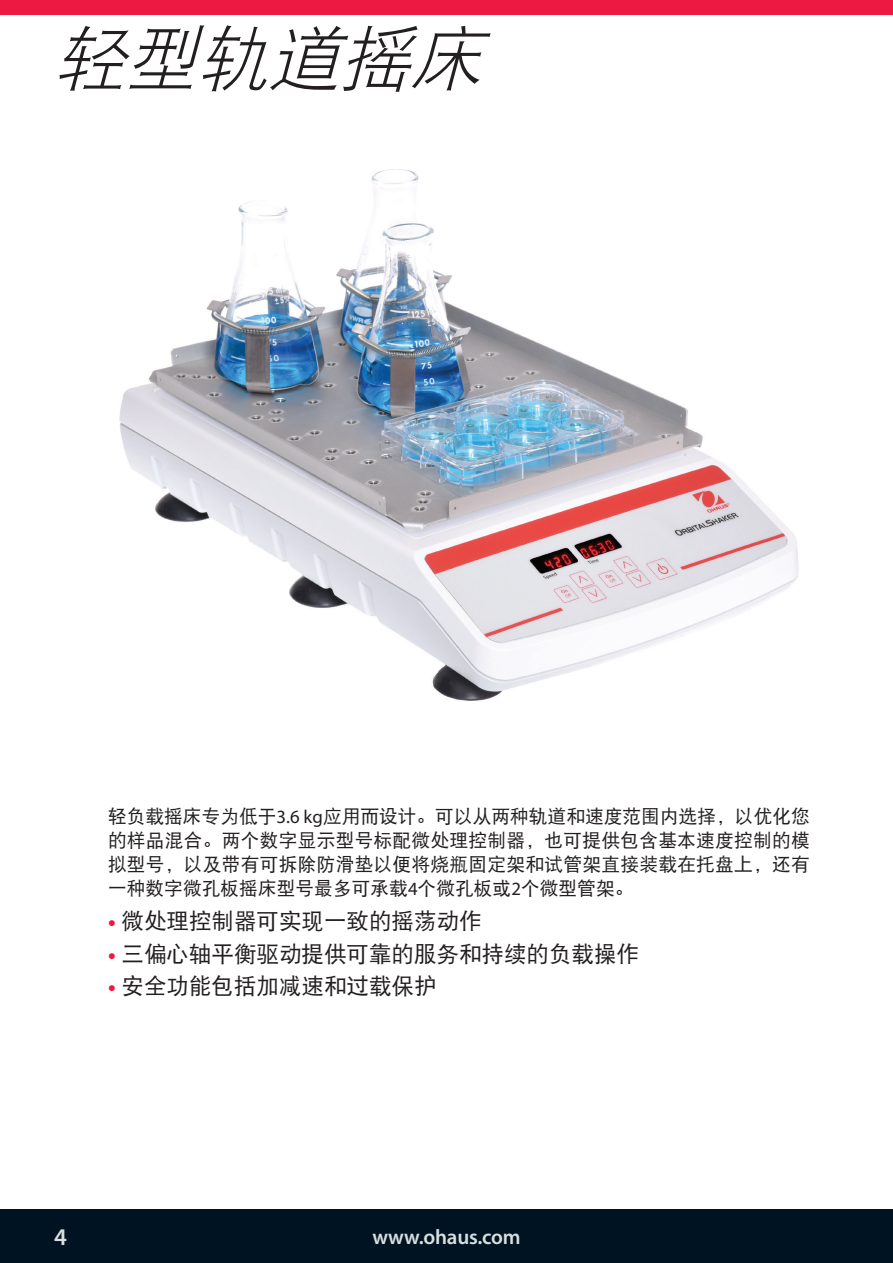
<style>
.page{position:relative;width:893px;height:1263px;background:#fff}
.page>*{position:absolute;margin:0;border:0;box-sizing:border-box;transform-origin:0 0}
.Family_Overview_Page{font:italic 72px "DFP Hei W3";color:#231f20}
.Page_Number{font:600 24px "Myriad Pro";color:#d9dfdf}
.t1{font:22.5px "DFP Hei W5";color:#231f20}
.t2{font:600 21px "Myriad Pro";letter-spacing:-.01em;color:#d9dfdf}
.Family_Body_Copy{font:18.75px/24px "DFP Hei W5";color:#231f20;text-align:justify}
.s1{font-family:"Myriad Pro"}
.s2{font-family:"Myriad Pro";font-weight:700;color:#ed1943}
</style>
<div class="page">
<div style="left:0;top:0;width:893px;height:15px;background:#ed1943"></div>
<div style="left:0;top:1209px;width:893px;height:54px;background:#001322"></div>
<img style="left:119px;top:169px;width:680px;height:532px">
<p class="Family_Overview_Page" style="left:54px;top:20px;width:450px">轻型轨道摇床</p>
<p class="Family_Body_Copy" style="left:108px;top:804px;width:703px">轻负载摇床专为低于<span class="s1">3.6 kg</span>应用而设计。可以从两种轨道和速度范围内选择，以优化您的样品混合。两个数字显示型号标配微处理控制器，也可提供包含基本速度控制的模拟型号，以及带有可拆除防滑垫以便将烧瓶固定架和试管架直接装载在托盘上，还有一种数字微孔板摇床型号最多可承载<span class="s1">4</span>个微孔板或<span class="s1">2</span>个微型管架。</p>
<p class="t1" style="left:108px;top:909px;width:375px"><span class="s2">•</span> 微处理控制器可实现一致的摇荡动作</p>
<p class="t1" style="left:108px;top:941px;width:532px"><span class="s2">•</span> 三偏心轴平衡驱动提供可靠的服务和持续的负载操作</p>
<p class="t1" style="left:108px;top:974px;width:330px"><span class="s2">•</span> 安全功能包括加减速和过载保护</p>
<p class="Page_Number" style="left:54px;top:1222px;width:14px">4</p>
<p class="t2" style="left:372px;top:1223px;width:150px">www.ohaus.com</p>
</div>
